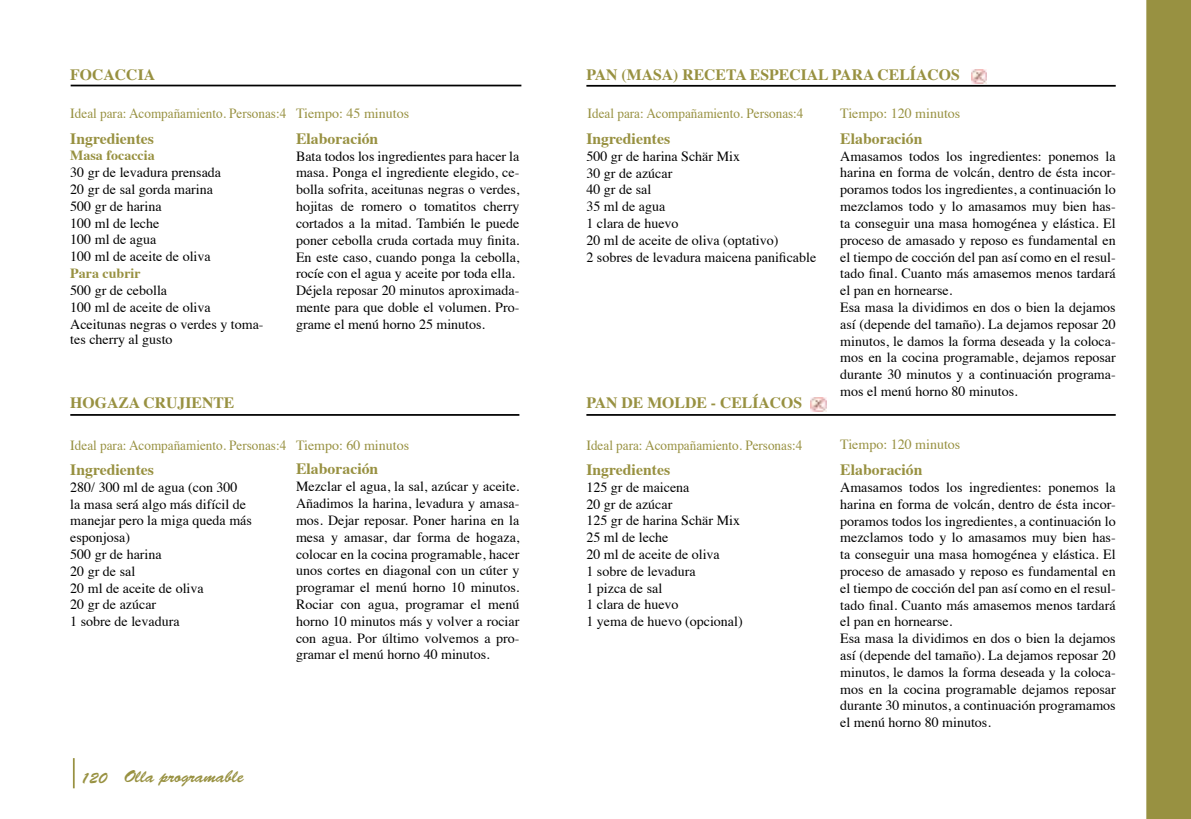
<style>
.page{position:relative;width:1191px;height:819px;background:#fff}
.page>*{position:absolute;margin:0;border:0;box-sizing:border-box;transform-origin:0 0}
.t1{font:17.5px "Brush Script Std";color:#989141}
.t2{font:700 15.75px "Times";color:#989141}
.t3{font:14px/16.8px "Times";color:#000}
.t4{font:14px "Times";color:#989141}
.t5{font:700 14px "Times";color:#989141}
.s1{font-size:15.75px}
</style>
<div class="page">
<div style="left:1146px;top:0;width:44px;height:819px;background:#989141"></div>
<hr style="left:73px;top:758px;width:2px;height:30px;background:#989141">
<hr style="left:70px;top:414px;width:449px;height:2px;background:#000">
<hr style="left:71px;top:85px;width:450px;height:1px;background:#000">
<hr style="left:586px;top:85px;width:529px;height:2px;background:#000">
<hr style="left:586px;top:414px;width:529px;height:2px;background:#000">
<img style="left:1190px;top:0;width:1px;height:819px">
<img style="left:971px;top:69px;width:16px;height:15px">
<img style="left:810px;top:398px;width:16px;height:14px">
<p class="t2" style="left:70px;top:59px;width:86px">FOCACCIA</p>
<p class="t2" style="left:586px;top:59px;width:375px">PAN (MASA) RECETA ESPECIAL PARA CELÍACOS</p>
<p class="t4" style="left:70px;top:100px;width:217px">Ideal para: Acompañamiento. Personas:4</p>
<p class="t2" style="left:70px;top:123px;width:85px">Ingredientes</p>
<p class="t5" style="left:70px;top:142px;width:86px">Masa focaccia</p>
<p class="t3" style="left:70px;top:163px;width:152px">30 gr de levadura prensada<br>20 gr de sal gorda marina<br>500 gr de harina<br>100 ml de leche<br>100 ml de agua<br>100 ml de aceite de oliva</p>
<p class="t5" style="left:70px;top:260px;width:72px">Para cubrir</p>
<p class="t3" style="left:70px;top:280px;width:195px">500 gr de cebolla<br>100 ml de aceite de oliva<br>Aceitunas negras o verdes y toma-</p>
<p class="t3" style="left:70px;top:329px;width:104px">tes cherry al gusto</p>
<p class="t4" style="left:296px;top:100px;width:115px">Tiempo: 45 minutos</p>
<p class="t2" style="left:296px;top:123px;width:84px">Elaboración</p>
<p class="t3" style="left:296px;top:146px;width:225px">Bata todos los ingredientes para hacer la masa. Ponga el ingrediente elegido, ce&shy;bolla sofrita, aceitunas negras o verdes, hojitas de romero o tomatitos cherry cortados a la mitad. También le puede poner cebolla cruda cortada muy finita.<br>En este caso, cuando ponga la cebolla, rocíe con el agua y aceite por toda ella.<br>Déjela reposar 20 minutos aproximada&shy;mente para que doble el volumen. Pro&shy;grame el menú horno 25 minutos.</p>
<p class="t2" style="left:70px;top:387px;width:166px">HOGAZA CRUJIENTE</p>
<p class="t4" style="left:587px;top:100px;width:217px">Ideal para: Acompañamiento. Personas:4</p>
<p class="t2" style="left:586px;top:124px;width:85px">Ingredientes</p>
<p class="t3" style="left:586px;top:146px;width:231px">500 gr de harina Schär Mix<br>30 gr de azúcar<br>40 gr de sal<br>35 ml de agua<br>1 clara de huevo<br>20 ml de aceite de oliva (optativo)<br>2 sobres de levadura maicena panificable</p>
<p class="t2" style="left:586px;top:387px;width:217px">PAN DE MOLDE - CELÍACOS</p>
<p class="t4" style="left:840px;top:100px;width:122px">Tiempo: 120 minutos</p>
<p class="t2" style="left:840px;top:123px;width:84px">Elaboración</p>
<p class="t3" style="left:840px;top:146px;width:277px">Amasamos todos los ingredientes: ponemos la harina en forma de volcán, dentro de ésta incor&shy;poramos todos los ingredientes, a continuación lo mezclamos todo y lo amasamos muy bien has&shy;ta conseguir una masa homogénea y elástica. El proceso de amasado y reposo es fundamental en el tiempo de cocción del pan así como en el resul&shy;tado final. Cuanto más amasemos menos tardará el pan en hornearse.<br>Esa masa la dividimos en dos o bien la dejamos así (depende del tamaño). La dejamos reposar 20 minutos, le damos la forma deseada y la coloca&shy;mos en la cocina programable, dejamos reposar durante 30 minutos y a continuación programa&shy;mos el menú horno 80 minutos.</p>
<p class="t4" style="left:70px;top:432px;width:217px">Ideal para: Acompañamiento. Personas:4</p>
<p class="t2" style="left:70px;top:454px;width:85px">Ingredientes</p>
<p class="t3" style="left:70px;top:477px;width:183px">280/ 300 ml de agua (con 300<br>la masa será algo más difícil de manejar pero la miga queda más esponjosa)<br>500 gr de harina<br>20 gr de sal<br>20 ml de aceite de oliva<br>20 gr de azúcar<br>1 sobre de levadura</p>
<p class="t4" style="left:296px;top:432px;width:115px">Tiempo: 60 minutos</p>
<p class="t2" style="left:296px;top:454px;width:84px">Elaboración</p>
<p class="t3" style="left:296px;top:477px;width:225px;text-align:justify">Mezclar el agua, la sal, azúcar y aceite.<br>Añadimos la harina, levadura y amasa&shy;mos. Dejar reposar. Poner harina en la mesa y amasar, dar forma de hogaza, colocar en la cocina programable, hacer unos cortes en diagonal con un cúter y programar el menú horno 10 minutos.<br>Rociar con agua, programar el menú horno 10 minutos más y volver a rociar con agua. Por último volvemos a pro&shy;gramar el menú horno 40 minutos.</p>
<p class="t4" style="left:586px;top:432px;width:217px">Ideal para: Acompañamiento. Personas:4</p>
<p class="t2" style="left:586px;top:454px;width:85px">Ingredientes</p>
<p class="t3" style="left:586px;top:477px;width:158px">125 gr de maicena<br>20 gr de azúcar<br>125 gr de harina Schär Mix<br>25 ml de leche<br>20 ml de aceite de oliva<br>1 sobre de levadura<br>1 pizca de sal<br>1 clara de huevo<br>1 yema de huevo (opcional)</p>
<p class="t4" style="left:840px;top:431px;width:122px">Tiempo: 120 minutos</p>
<p class="t2" style="left:840px;top:454px;width:84px">Elaboración</p>
<p class="t3" style="left:840px;top:477px;width:277px">Amasamos todos los ingredientes: ponemos la harina en forma de volcán, dentro de ésta incor&shy;poramos todos los ingredientes, a continuación lo mezclamos todo y lo amasamos muy bien has&shy;ta conseguir una masa homogénea y elástica. El proceso de amasado y reposo es fundamental en el tiempo de cocción del pan así como en el resul&shy;tado final. Cuanto más amasemos menos tardará el pan en hornearse.<br>Esa masa la dividimos en dos o bien la dejamos así (depende del tamaño). La dejamos reposar 20 minutos, le damos la forma deseada y la coloca&shy;mos en la cocina programable dejamos reposar durante 30 minutos, a continuación programamos el menú horno 80 minutos.</p>
<p class="t1" style="left:80px;top:766px;width:165px"><span class="s1">120</span> Olla programable</p>
</div>
